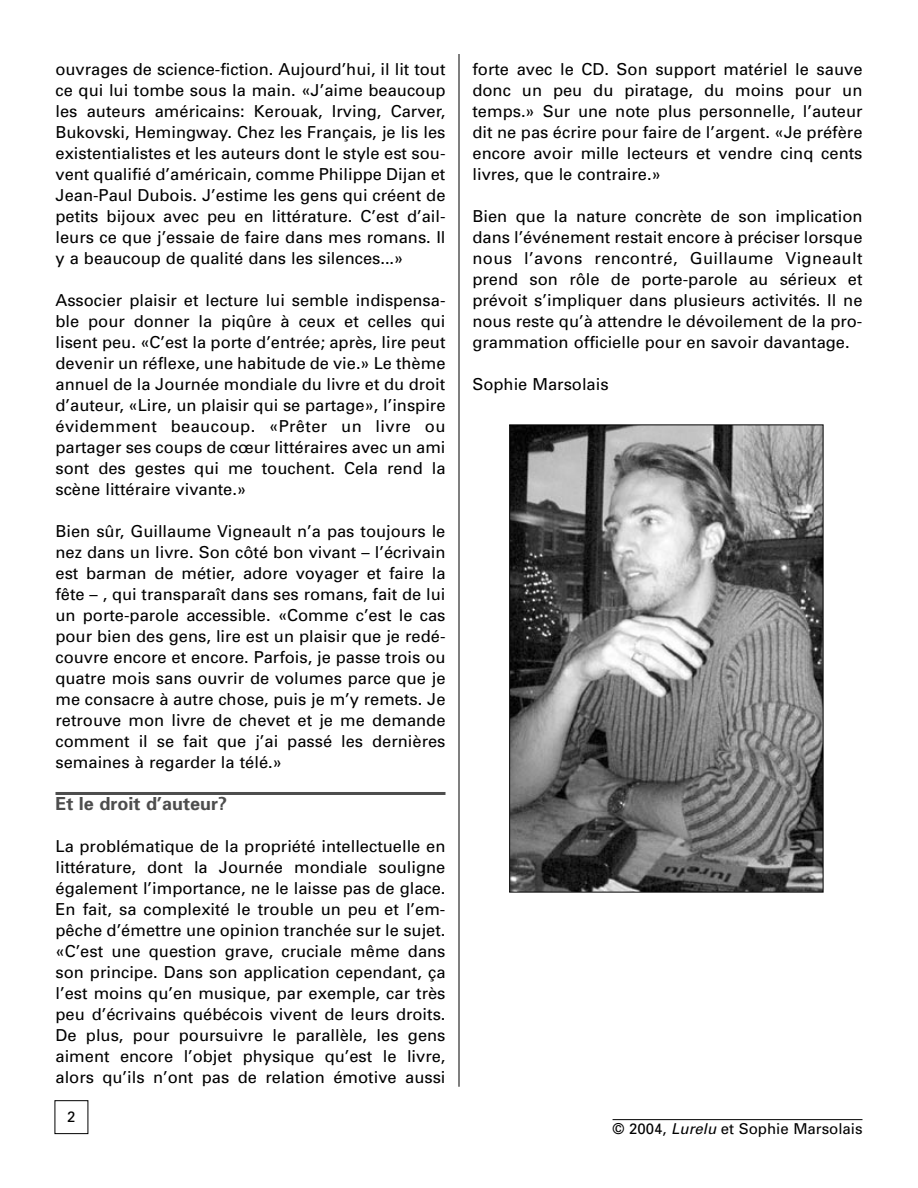
<style>
.page{position:relative;width:918px;height:1188px;background:#fff}
.page>*{position:absolute;margin:0;border:0;box-sizing:border-box;transform-origin:0 0}
.t1{font:700 18px "Univers";color:#4d4d4d}
.t2{font:16.5px/21px "Univers";color:#000;text-align:justify}
.t3{font:15px "Univers";color:#000}
.s1{font-style:italic}
</style>
<div class="page">
<hr style="left:56px;top:792px;width:390px;height:3px;background:#4d4d4d">
<hr style="left:459px;top:54px;width:1px;height:1033px;background:#000">
<div style="left:55px;top:1100px;width:33px;height:34px;border:1px solid #000"></div>
<hr style="left:613px;top:1119px;width:249px;height:1px;background:#000">
<img style="left:511px;top:426px;width:311px;height:464px">
<div style="left:509px;top:424px;width:315px;height:468px;border:1px solid #000"></div>
<p class="t2" style="left:56px;top:60px;width:392px">ouvrages de science-fiction. Aujourd’hui, il lit tout ce qui lui tombe sous la main. «J’aime beaucoup les auteurs américains: Kerouak, Irving, Carver, Bukovski, Hemingway. Chez les Français, je lis les existentialistes et les auteurs dont le style est sou&shy;vent qualifié d’américain, comme Philippe Dijan et Jean-Paul Dubois. J’estime les gens qui créent de petits bijoux avec peu en littérature. C’est d’ail&shy;leurs ce que j’essaie de faire dans mes romans. Il y a beaucoup de qualité dans les silences...»</p>
<p class="t2" style="left:56px;top:291px;width:392px">Associer plaisir et lecture lui semble indispensa&shy;ble pour donner la piqûre à ceux et celles qui lisent peu. «C’est la porte d’entrée; après, lire peut devenir un réflexe, une habitude de vie.» Le thème annuel de la Journée mondiale du livre et du droit d’auteur, «Lire, un plaisir qui se partage», l’inspire évidemment beaucoup. «Prêter un livre ou partager ses coups de cœur littéraires avec un ami sont des gestes qui me touchent. Cela rend la scène littéraire vivante.»</p>
<p class="t2" style="left:56px;top:522px;width:392px">Bien sûr, Guillaume Vigneault n’a pas toujours le nez dans un livre. Son côté bon vivant – l’écrivain est barman de métier, adore voyager et faire la fête – , qui transparaît dans ses romans, fait de lui un porte-parole accessible. «Comme c’est le cas pour bien des gens, lire est un plaisir que je redé&shy;couvre encore et encore. Parfois, je passe trois ou quatre mois sans ouvrir de volumes parce que je me consacre à autre chose, puis je m’y remets. Je retrouve mon livre de chevet et je me demande comment il se fait que j’ai passé les dernières semaines à regarder la télé.»</p>
<p class="t1" style="left:56px;top:797px;width:173px">Et le droit d’auteur?</p>
<p class="t2" style="left:56px;top:837px;width:392px">La problématique de la propriété intellectuelle en littérature, dont la Journée mondiale souligne également l’importance, ne le laisse pas de glace.<br>En fait, sa complexité le trouble un peu et l’em&shy;pêche d’émettre une opinion tranchée sur le sujet. «C’est une question grave, cruciale même dans son principe. Dans son application cependant, ça l’est moins qu’en musique, par exemple, car très peu d’écrivains québécois vivent de leurs droits.<br>De plus, pour poursuivre le parallèle, les gens aiment encore l’objet physique qu’est le livre, alors qu’ils n’ont pas de relation émotive aussi</p>
<p class="t3" style="left:67px;top:1111px;width:10px">2</p>
<p class="t2" style="left:472px;top:60px;width:392px">forte avec le CD. Son support matériel le sauve donc un peu du piratage, du moins pour un temps.» Sur une note plus personnelle, l’auteur dit ne pas écrire pour faire de l’argent. «Je préfère encore avoir mille lecteurs et vendre cinq cents livres, que le contraire.»</p>
<p class="t2" style="left:472px;top:207px;width:392px">Bien que la nature concrète de son implication dans l’événement restait encore à préciser lorsque nous l’avons rencontré, Guillaume Vigneault prend son rôle de porte-parole au sérieux et prévoit s’impliquer dans plusieurs activités. Il ne nous reste qu’à attendre le dévoilement de la pro&shy;grammation officielle pour en savoir davantage.</p>
<p class="t2" style="left:472px;top:375px;width:138px">Sophie Marsolais</p>
<p class="t3" style="left:613px;top:1123px;width:251px">© 2004, <span class="s1">Lurelu</span> et Sophie Marsolais</p>
</div>
